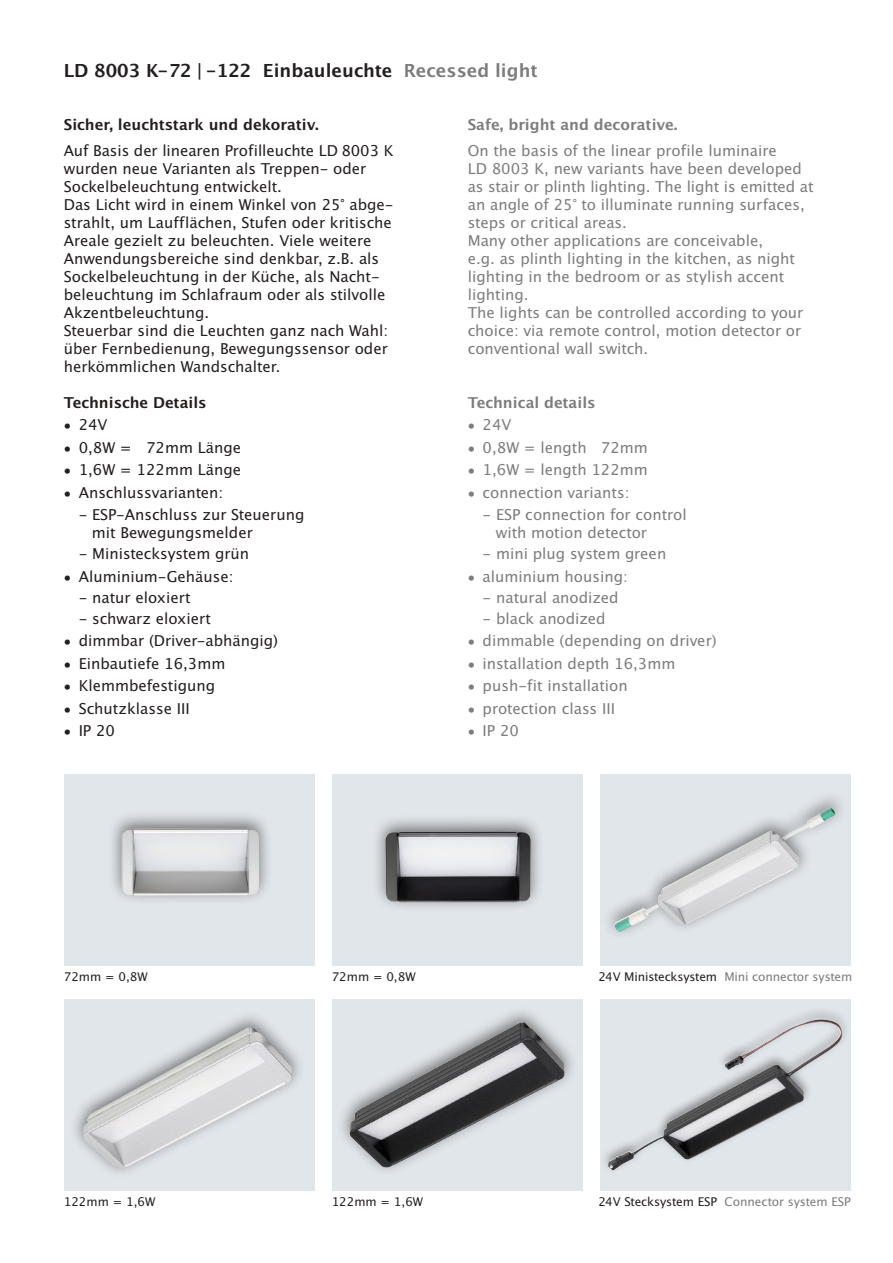
<style>
.page{position:relative;width:893px;height:1263px;background:#fff}
.page>*{position:absolute;margin:0;border:0;box-sizing:border-box;transform-origin:0 0}
.t1{font:18px "Lucida San Dem";color:#241f1f}
.t2{font:15px/18px "Lucida San Rom";color:#241f1f}
.t3{font:15px/18px "Lucida San Rom";color:#7d7c7e}
.t4{font:15px "Lucida San Dem";color:#241f1f}
.t5{font:15px "Lucida San Dem";color:#7d7c7e}
.t6{font:12px "Lucida San Rom";letter-spacing:-.01em;color:#7d7c7e}
.t7{font:12px "Lucida San Rom";color:#241f1f}
.s1{color:#7d7c7e}
.s2{font-size:12px}
.s3{color:#241f1f}
</style>
<div class="page">
<div style="left:332px;top:999px;width:251px;height:192px;background:#e1e6ea"></div>
<div style="left:336px;top:1005px;width:242px;height:172px;background:#241f1f;opacity:.6"></div>
<img style="left:350px;top:1022px;width:215px;height:146px">
<div style="left:64px;top:774px;width:251px;height:191px;background:#e1e6ea"></div>
<div style="left:107px;top:810px;width:166px;height:95px;background:#241f1f;opacity:.6"></div>
<img style="left:121px;top:828px;width:138px;height:67px">
<div style="left:332px;top:774px;width:251px;height:191px;background:#e1e6ea"></div>
<div style="left:371px;top:813px;width:173px;height:99px;background:#241f1f;opacity:.6"></div>
<img style="left:385px;top:832px;width:146px;height:70px">
<div style="left:600px;top:774px;width:250px;height:191px;background:#e1e6ea"></div>
<img style="left:614px;top:807px;width:222px;height:125px">
<div style="left:600px;top:999px;width:250px;height:192px;background:#e1e6ea"></div>
<img style="left:608px;top:1019px;width:234px;height:151px">
<div style="left:64px;top:999px;width:251px;height:192px;background:#e1e6ea"></div>
<div style="left:69px;top:1010px;width:237px;height:169px;background:#241f1f;opacity:.6"></div>
<img style="left:83px;top:1027px;width:209px;height:142px">
<p class="t1" style="left:64px;top:59px;width:475px">LD 8003 K-72 |-122 Einbauleuchte <span class="s1">Recessed light</span></p>
<p class="t4" style="left:64px;top:115px;width:256px">Sicher, leuchtstark und dekorativ.</p>
<p class="t2" style="left:64px;top:142px;width:331px">Auf Basis der linearen Profilleuchte LD 8003 K wurden neue Varianten als Treppen- oder Sockelbeleuchtung entwickelt.<br>Das Licht wird in einem Winkel von 25° abge&shy;strahlt, um Laufflächen, Stufen oder kritische Areale gezielt zu beleuchten. Viele weitere Anwendungsbereiche sind denkbar, z.B. als Sockelbeleuchtung in der Küche, als Nacht&shy;beleuchtung im Schlafraum oder als stilvolle Akzentbeleuchtung.<br>Steuerbar sind die Leuchten ganz nach Wahl: über Fernbedienung, Bewegungssensor oder herkömmlichen Wandschalter.</p>
<p class="t4" style="left:64px;top:393px;width:144px">Technische Details</p>
<p class="t2" style="left:64px;top:416px;width:45px"><span class="s2">•</span> 24V</p>
<p class="t2" style="left:64px;top:439px;width:179px"><span class="s2">•</span> 0,8W = 72mm Länge</p>
<p class="t2" style="left:64px;top:461px;width:179px"><span class="s2">•</span> 1,6W = 122mm Länge</p>
<p class="t2" style="left:64px;top:484px;width:161px"><span class="s2">•</span> Anschlussvarianten:</p>
<p class="t2" style="left:92px;top:506px;width:214px;text-indent:-13px">- ESP-Anschluss zur Steuerung mit Bewegungsmelder</p>
<p class="t2" style="left:79px;top:545px;width:172px">- Ministecksystem grün</p>
<p class="t2" style="left:64px;top:568px;width:171px"><span class="s2">•</span> Aluminium-Gehäuse:</p>
<p class="t2" style="left:79px;top:589px;width:114px">- natur eloxiert</p>
<p class="t2" style="left:79px;top:610px;width:134px">- schwarz eloxiert</p>
<p class="t2" style="left:64px;top:632px;width:216px"><span class="s2">•</span> dimmbar (Driver-abhängig)</p>
<p class="t2" style="left:64px;top:655px;width:163px"><span class="s2">•</span> Einbautiefe 16,3mm</p>
<p class="t2" style="left:64px;top:677px;width:153px"><span class="s2">•</span> Klemmbefestigung</p>
<p class="t2" style="left:64px;top:700px;width:127px"><span class="s2">•</span> Schutzklasse III</p>
<p class="t2" style="left:64px;top:722px;width:53px"><span class="s2">•</span> IP 20</p>
<p class="t5" style="left:468px;top:115px;width:211px">Safe, bright and decorative.</p>
<p class="t3" style="left:468px;top:142px;width:348px">On the basis of the linear profile luminaire<br>LD 8003 K, new variants have been developed as stair or plinth lighting. The light is emitted at an angle of 25° to illuminate running surfaces, steps or critical areas.<br>Many other applications are conceivable,<br>e.g. as plinth lighting in the kitchen, as night lighting in the bedroom or as stylish accent lighting.<br>The lights can be controlled according to your choice: via remote control, motion detector or conventional wall switch.</p>
<p class="t5" style="left:468px;top:393px;width:129px">Technical details</p>
<p class="t3" style="left:468px;top:416px;width:45px"><span class="s2">•</span> 24V</p>
<p class="t3" style="left:468px;top:439px;width:182px"><span class="s2">•</span> 0,8W = length 72mm</p>
<p class="t3" style="left:468px;top:461px;width:182px"><span class="s2">•</span> 1,6W = length 122mm</p>
<p class="t3" style="left:468px;top:484px;width:163px"><span class="s2">•</span> connection variants:</p>
<p class="t3" style="left:496px;top:506px;width:192px;text-indent:-13px">- ESP connection for control with motion detector</p>
<p class="t3" style="left:483px;top:545px;width:185px">- mini plug system green</p>
<p class="t3" style="left:468px;top:568px;width:162px"><span class="s2">•</span> aluminium housing:</p>
<p class="t3" style="left:483px;top:589px;width:137px">- natural anodized</p>
<p class="t3" style="left:483px;top:610px;width:124px">- black anodized</p>
<p class="t3" style="left:468px;top:632px;width:250px"><span class="s2">•</span> dimmable (depending on driver)</p>
<p class="t3" style="left:468px;top:655px;width:209px"><span class="s2">•</span> installation depth 16,3mm</p>
<p class="t3" style="left:468px;top:677px;width:162px"><span class="s2">•</span> push-fit installation</p>
<p class="t3" style="left:468px;top:700px;width:149px"><span class="s2">•</span> protection class III</p>
<p class="t3" style="left:468px;top:722px;width:53px"><span class="s2">•</span> IP 20</p>
<p class="t7" style="left:64px;top:969px;width:85px">72mm = 0,8W</p>
<p class="t7" style="left:332px;top:969px;width:85px">72mm = 0,8W</p>
<p class="t6" style="left:598px;top:969px;width:255px"><span class="s3">24V Ministecksystem</span> Mini connector system</p>
<p class="t7" style="left:64px;top:1194px;width:93px">122mm = 1,6W</p>
<p class="t7" style="left:332px;top:1194px;width:93px">122mm = 1,6W</p>
<p class="t6" style="left:598px;top:1194px;width:254px"><span class="s3">24V Stecksystem ESP</span> Connector system ESP</p>
</div>
